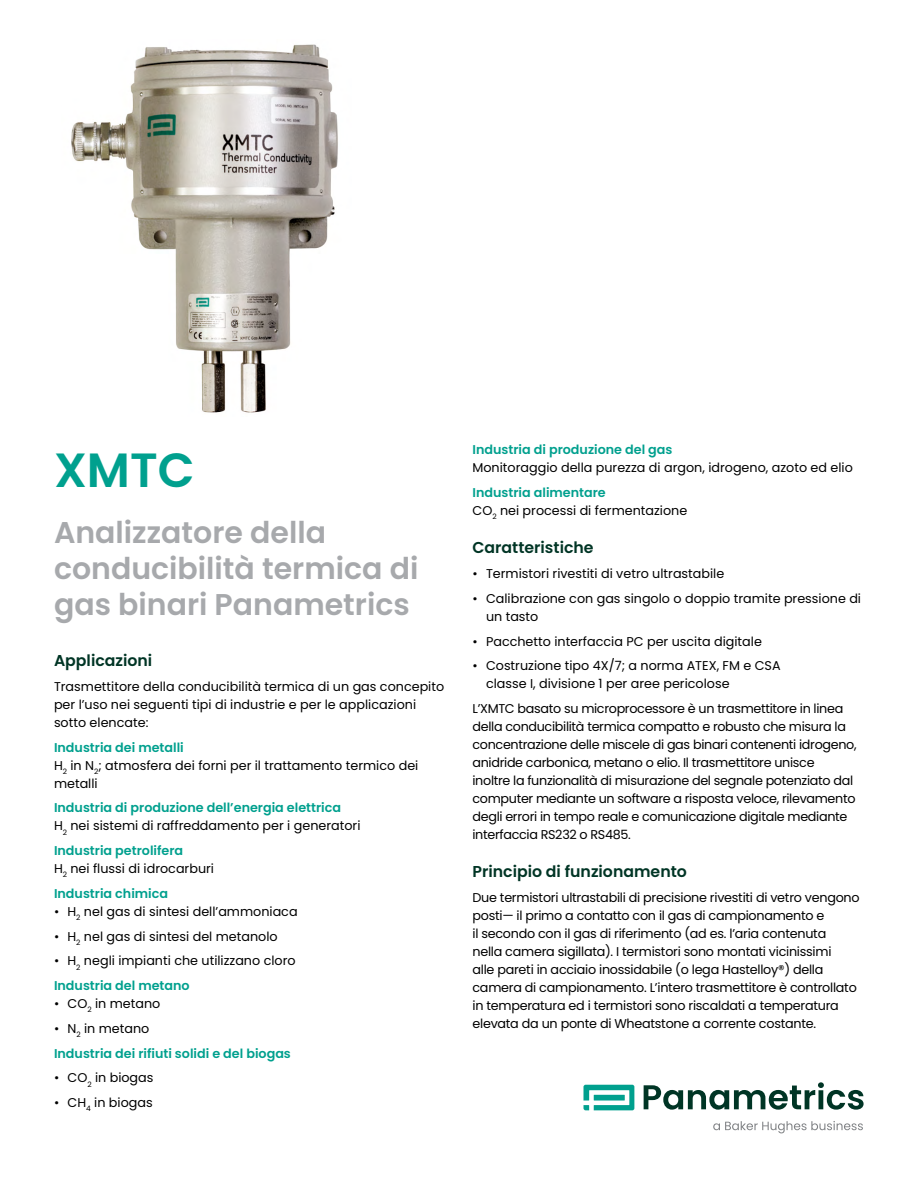
<style>
.page{position:relative;width:918px;height:1188px;background:#fff}
.page>*{position:absolute;margin:0;border:0;box-sizing:border-box;transform-origin:0 0}
.t1{font:600 48px "Poppins";color:#00a08e}
.t2{font:600 30px/36px "Poppins";color:#a7a9ac}
.t3{font:600 15.75px "Poppins";color:#003525}
.t4{font:12.75px/18px "Poppins";letter-spacing:-.02em;color:#000}
.t5{font:12.75px/18px "Poppins";color:#000}
.t6{font:600 12.75px/18px "Poppins";color:#00a08e}
.s1{font-weight:600;color:#00a08e}
.s2{font-weight:400;color:#000}
</style>
<div class="page">
<img style="left:71px;top:44px;width:267px;height:369px">
<svg style="left:583px;top:1085px;width:51px;height:25px"></svg>
<svg style="left:644px;top:1082px;width:220px;height:28px"></svg>
<svg style="left:713px;top:1121px;width:150px;height:12px"></svg>
<h1 class="t1" style="left:54px;top:442px;width:142px">XMTC</h1>
<h2 class="t2" style="left:54px;top:515px;width:366px">Analizzatore della conducibilità termica di gas binari Panametrics</h2>
<p class="t3" style="left:54px;top:651px;width:100px">Applicazioni</p>
<p class="t5" style="left:54px;top:677px;width:392px">Trasmettitore della conducibilità termica di un gas concepito per l’uso nei seguenti tipi di industrie e per le applicazioni sotto elencate:</p>
<p class="t5" style="left:54px;top:738px;width:366px"><span class="s1">Industria dei metalli<br></span>H<sub>2</sub> in N<sub>2</sub>; atmosfera dei forni per il trattamento termico dei metalli</p>
<p class="t6" style="left:54px;top:799px;width:308px">Industria di produzione dell’energia elettrica<br><span class="s2">H</span><sub>2</sub> <span class="s2">nei sistemi di raffreddamento per i generatori</span></p>
<p class="t5" style="left:54px;top:842px;width:162px"><span class="s1">Industria petrolifera<br></span>H<sub>2</sub> nei flussi di idrocarburi</p>
<p class="t6" style="left:54px;top:884px;width:116px">Industria chimica</p>
<p class="t5" style="left:54px;top:902px;width:245px">• H<sub>2</sub> nel gas di sintesi dell’ammoniaca</p>
<p class="t5" style="left:54px;top:927px;width:225px">• H<sub>2</sub> nel gas di sintesi del metanolo</p>
<p class="t5" style="left:54px;top:949px;width:243px;line-height:24.8px">• H<sub>2</sub> negli impianti che utilizzano cloro<br><span class="s1">Industria del metano</span></p>
<p class="t5" style="left:54px;top:995px;width:108px">• CO<sub>2</sub> in metano</p>
<p class="t6" style="left:54px;top:1016px;width:238px;line-height:24.8px"><span class="s2">• N</span><sub>2</sub> <span class="s2">in metano<br></span>Industria dei rifiuti solidi e del biogas</p>
<p class="t5" style="left:54px;top:1069px;width:101px">• CO<sub>2</sub> in biogas</p>
<p class="t5" style="left:54px;top:1094px;width:100px">• CH<sub>4</sub> in biogas</p>
<p class="t6" style="left:472px;top:441px;width:202px">Industria di produzione del gas</p>
<p class="t5" style="left:472px;top:459px;width:382px">Monitoraggio della purezza di argon, idrogeno, azoto ed elio</p>
<p class="t5" style="left:472px;top:484px;width:216px"><span class="s1">Industria alimentare<br></span>CO<sub>2</sub> nei processi di fermentazione</p>
<p class="t3" style="left:472px;top:539px;width:123px">Caratteristiche</p>
<p class="t5" style="left:472px;top:565px;width:253px">• Termistori rivestiti di vetro ultrastabile</p>
<p class="t5" style="left:486px;top:589px;width:377px;text-indent:-14px">• Calibrazione con gas singolo o doppio tramite pressione di un tasto</p>
<p class="t5" style="left:472px;top:632px;width:291px">• Pacchetto interfaccia PC per uscita digitale</p>
<p class="t5" style="left:486px;top:657px;width:296px;text-indent:-14px">• Costruzione tipo 4X/7; a norma ATEX, FM e CSA classe I, divisione 1 per aree pericolose</p>
<p class="t4" style="left:472px;top:700px;width:386px">L’XMTC basato su microprocessore è un trasmettitore in linea della conducibilità termica compatto e robusto che misura la concentrazione delle miscele di gas binari contenenti idrogeno, anidride carbonica, metano o elio. Il trasmettitore unisce<br>inoltre la funzionalità di misurazione del segnale potenziato dal computer mediante un software a risposta veloce, rilevamento degli errori in tempo reale e comunicazione digitale mediante interfaccia RS232 o RS485.</p>
<p class="t3" style="left:472px;top:863px;width:216px">Principio di funzionamento</p>
<p class="t4" style="left:472px;top:889px;width:389px">Due termistori ultrastabili di precisione rivestiti di vetro vengono posti— il primo a contatto con il gas di campionamento e<br>il secondo con il gas di riferimento (ad es. l’aria contenuta<br>nella camera sigillata). I termistori sono montati vicinissimi<br>alle pareti in acciaio inossidabile (o lega Hastelloy®) della camera di campionamento. L’intero trasmettitore è controllato in temperatura ed i termistori sono riscaldati a temperatura elevata da un ponte di Wheatstone a corrente costante.</p>
</div>
